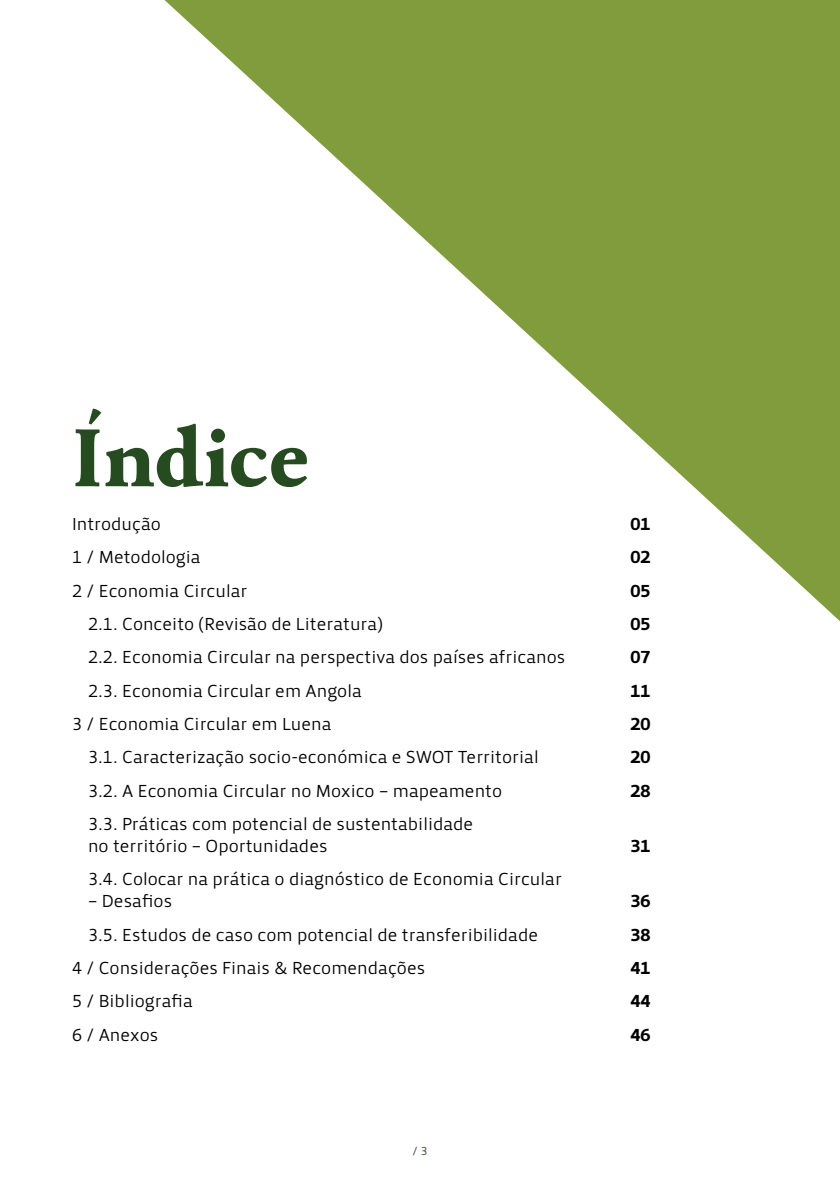
<style>
.page{position:relative;width:840px;height:1191px;background:#fff}
.page>*{position:absolute;margin:0;border:0;box-sizing:border-box;transform-origin:0 0}
.t1{font:700 83.4px "Capsa";letter-spacing:-.01em;color:#274b21}
.t2{font:18px/22px "Priva Pro One";color:#000}
.t3{font:18px "Priva Pro Four";color:#000}
.t4{font:12px "Priva Pro One";color:#274b21}
</style>
<div class="page">
<svg style="left:164px;top:0;width:675px;height:621px"></svg>
<h1 class="t1" style="left:72px;top:403px;width:239px">Índice</h1>
<p class="t2" style="left:72px;top:513px;width:90px">Introdução</p>
<p class="t3" style="left:630px;top:512px;width:22px">01</p>
<p class="t2" style="left:72px;top:546px;width:130px">1 / Metodologia</p>
<p class="t3" style="left:630px;top:545px;width:22px">02</p>
<p class="t2" style="left:72px;top:579px;width:177px">2 / Economia Circular</p>
<p class="t3" style="left:630px;top:579px;width:22px">05</p>
<p class="t2" style="left:88px;top:613px;width:296px">2.1. Conceito (Revisão de Literatura)</p>
<p class="t3" style="left:630px;top:612px;width:22px">05</p>
<p class="t2" style="left:88px;top:646px;width:478px">2.2. Economia Circular na perspectiva dos países africanos</p>
<p class="t3" style="left:630px;top:645px;width:22px">07</p>
<p class="t2" style="left:88px;top:679px;width:275px">2.3. Economia Circular em Angola</p>
<p class="t3" style="left:630px;top:679px;width:22px">11</p>
<p class="t2" style="left:72px;top:713px;width:261px">3 / Economia Circular em Luena</p>
<p class="t3" style="left:630px;top:712px;width:22px">20</p>
<p class="t2" style="left:88px;top:746px;width:452px">3.1. Caracterização socio-económica e SWOT Territorial</p>
<p class="t3" style="left:630px;top:745px;width:22px">20</p>
<p class="t2" style="left:88px;top:779px;width:415px">3.2. A Economia Circular no Moxico – mapeamento</p>
<p class="t3" style="left:630px;top:779px;width:22px">28</p>
<p class="t2" style="left:88px;top:813px;width:386px">3.3. Práticas com potencial de sustentabilidade no território – Oportunidades</p>
<p class="t3" style="left:630px;top:834px;width:22px">31</p>
<p class="t2" style="left:88px;top:868px;width:475px">3.4. Colocar na prática o diagnóstico de Economia Circular</p>
<p class="t2" style="left:88px;top:890px;width:86px">– Desafios</p>
<p class="t3" style="left:630px;top:889px;width:22px">36</p>
<p class="t2" style="left:88px;top:923px;width:451px">3.5. Estudos de caso com potencial de transferibilidade</p>
<p class="t3" style="left:630px;top:923px;width:22px">38</p>
<p class="t2" style="left:72px;top:957px;width:354px">4 / Considerações Finais &amp; Recomendações</p>
<p class="t3" style="left:630px;top:956px;width:22px">41</p>
<p class="t2" style="left:72px;top:990px;width:122px">5 / Bibliografia</p>
<p class="t3" style="left:630px;top:989px;width:22px">44</p>
<p class="t2" style="left:72px;top:1023px;width:88px">6 / Anexos</p>
<p class="t3" style="left:630px;top:1023px;width:22px">46</p>
<p class="t4" style="left:412px;top:1143px;width:16px">/ 3</p>
</div>
